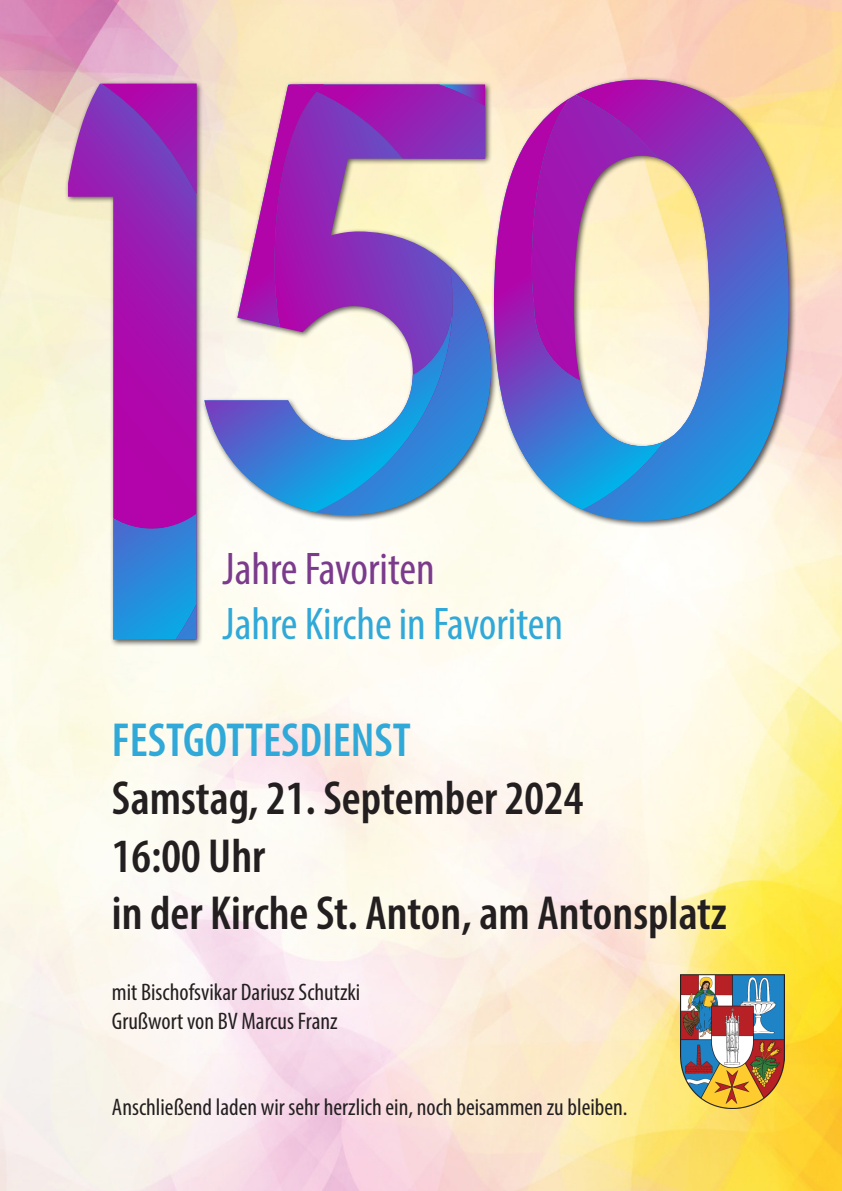
<style>
.page{position:relative;width:842px;height:1191px;background:#fff}
.page>*{position:absolute;margin:0;border:0;box-sizing:border-box;transform-origin:0 0}
.t1{font:600 condensed 48px/57.6px "Myriad Pro";color:#231f20}
.t2{font:600 condensed 48px "Myriad Pro";color:#30a9d9}
.t3{font:condensed 46px "Myriad Pro";color:#30a9d9}
.t4{font:condensed 46px "Myriad Pro";color:#7b3b8c}
.t5{font:condensed 24px/28.8px "Myriad Pro";color:#231f20}
</style>
<div class="page">
<img style="left:0;top:0;width:842px;height:1191px">
<img style="left:680px;top:974px;width:104px;height:134px">
<div style="left:65px;top:76px;width:731px;height:571px;background:#231f20;opacity:.75"></div>
<svg style="left:575px;top:80px;width:214px;height:441px;background:#8b92c5"></svg>
<svg style="left:494px;top:98px;width:170px;height:411px;background:#b28dc6"></svg>
<svg style="left:706px;top:283px;width:4px;height:64px"></svg>
<svg style="left:68px;top:84px;width:128px;height:449px;background:#c063bd"></svg>
<svg style="left:100px;top:83px;width:96px;height:111px;background:#8d28b6"></svg>
<svg style="left:113px;top:514px;width:84px;height:125px;background:#337fd6"></svg>
<svg style="left:204px;top:304px;width:33px;height:208px"></svg>
<svg style="left:237px;top:84px;width:248px;height:432px;background:#a18cca"></svg>
<h2 class="t4" style="left:223px;top:541px;width:214px">Jahre Favoriten</h2>
<h2 class="t3" style="left:223px;top:596px;width:342px">Jahre Kirche in Favoriten</h2>
<h1 class="t2" style="left:112px;top:710px;width:300px">FESTGOTTESDIENST</h1>
<h1 class="t1" style="left:112px;top:768px;width:616px">Samstag, 21. September 2024<br>16:00 Uhr<br>in der Kirche St. Anton, am Antonsplatz</h1>
<p class="t5" style="left:112px;top:977px;width:250px">mit Bischofsvikar Dariusz Schutzki<br>Grußwort von BV Marcus Franz</p>
<p class="t5" style="left:112px;top:1092px;width:517px">Anschließend laden wir sehr herzlich ein, noch beisammen zu bleiben.</p>
</div>
